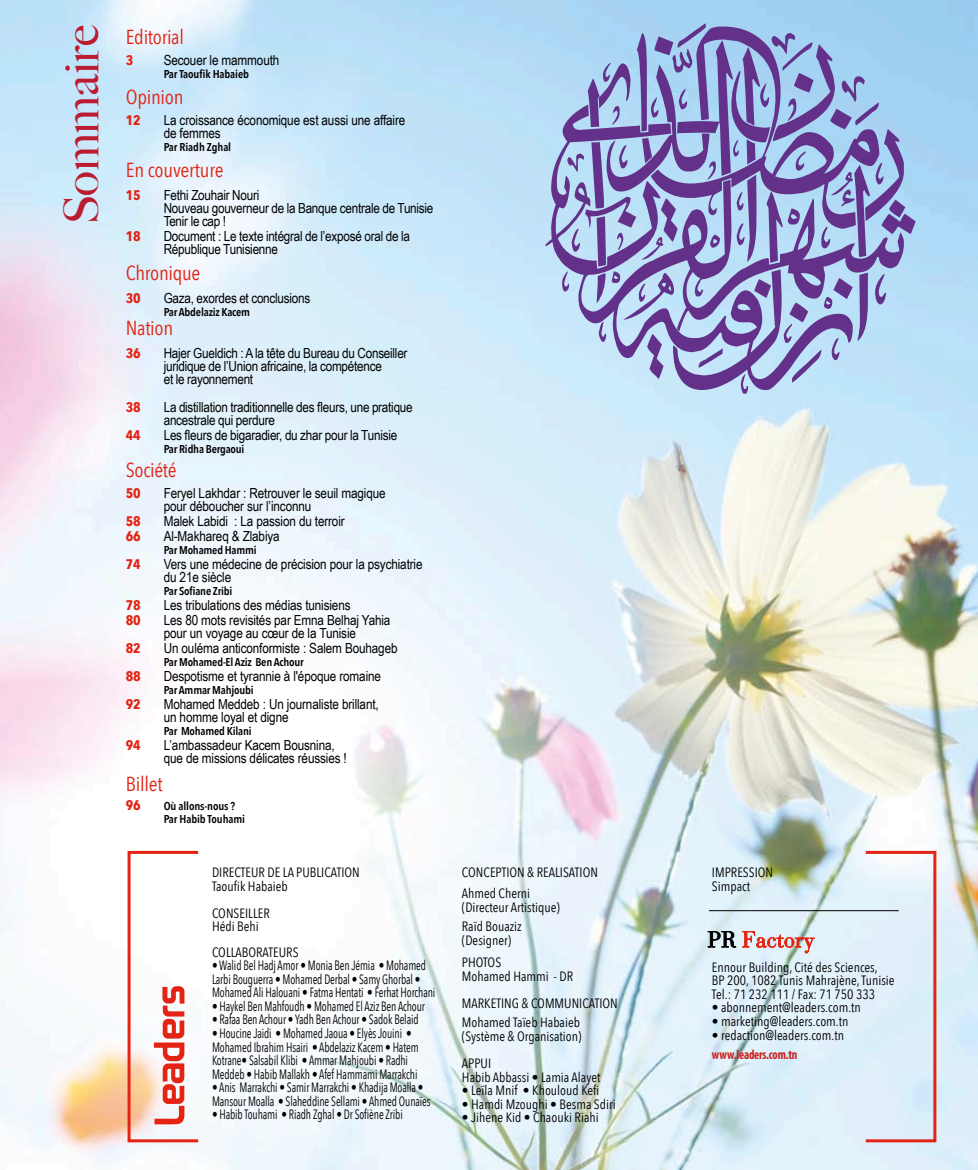
<style>
.page{position:relative;width:978px;height:1170px;background:#fff}
.page>*{position:absolute;margin:0;border:0;box-sizing:border-box;transform-origin:0 0}
.t1{font:500 48px "Big Caslon";letter-spacing:-.005em;color:#bb1c31}
.t2{font:20.25px "Avenir Next Condensed";letter-spacing:-.015em;color:#e32414}
.t3{font:13.95px "Arial Narrow";letter-spacing:-.01em;color:#000}
.t4{font:700 13.95px "Avenir Next Condensed";letter-spacing:-.01em;color:#e32414}
.t5{font:13.5px "Avenir Next Condensed";letter-spacing:-.01em;color:#000}
.t6{font:13.5px/13.5px "Avenir Next Condensed";letter-spacing:-.01em;color:#000;scale:.83 1}
.t7{font:700 condensed 13.5px "Myriad Pro";letter-spacing:-.015em;color:#cc1f19;scale:.9 1}
.t8{font:600 11.4px "Avenir Next Condensed";letter-spacing:-.015em;color:#000}
</style>
<div class="page">
<img style="left:0;top:0;width:978px;height:1169px">
<hr style="left:709px;top:910px;width:190px;height:1px;background:#000">
<svg style="left:708px;top:931px;width:28px;height:16px"></svg>
<svg style="left:742px;top:931px;width:72px;height:22px;background:#ddb3b3"></svg>
<svg style="left:154px;top:986px;width:30px;height:138px"></svg>
<div style="left:864px;top:850px;width:72px;height:292px;border:3px solid #e32414"></div>
<div style="left:128px;top:850px;width:72px;height:292px;border:3px solid #e32414"></div>
<svg style="left:545px;top:104px;width:17px;height:286px;background:#b7cdea"></svg>
<svg style="left:562px;top:23px;width:353px;height:370px;background:#9ba6d3"></svg>
<p class="t1" style="left:42px;top:224px;width:201px;rotate:-90deg">Sommaire</p>
<p class="t2" style="left:126px;top:20px;width:60px">Editorial</p>
<p class="t4" style="left:126px;top:52px;width:9px">3</p>
<p class="t3" style="left:164px;top:50px;width:117px">Secouer le mammouth</p>
<p class="t8" style="left:164px;top:64px;width:87px">Par Taoufik Habaieb</p>
<p class="t2" style="left:126px;top:80px;width:59px">Opinion</p>
<p class="t4" style="left:126px;top:112px;width:16px">12</p>
<p class="t3" style="left:164px;top:110px;width:243px">La croissance économique est aussi une affaire</p>
<p class="t3" style="left:164px;top:123px;width:58px">de femmes</p>
<p class="t8" style="left:164px;top:137px;width:69px">Par Riadh Zghal</p>
<p class="t2" style="left:126px;top:153px;width:99px">En couverture</p>
<p class="t4" style="left:126px;top:186px;width:16px">15</p>
<p class="t3" style="left:164px;top:185px;width:97px">Fethi Zouhair Nouri</p>
<p class="t3" style="left:164px;top:198px;width:271px">Nouveau gouverneur de la Banque centrale de Tunisie</p>
<p class="t3" style="left:164px;top:211px;width:64px">Tenir le cap !</p>
<p class="t4" style="left:126px;top:228px;width:16px">18</p>
<p class="t3" style="left:164px;top:226px;width:248px">Document : Le texte intégral de l’exposé oral de la</p>
<p class="t3" style="left:164px;top:239px;width:116px">République Tunisienne</p>
<p class="t2" style="left:126px;top:256px;width:76px">Chronique</p>
<p class="t4" style="left:126px;top:289px;width:16px">30</p>
<p class="t3" style="left:164px;top:288px;width:148px">Gaza, exordes et conclusions</p>
<p class="t8" style="left:164px;top:302px;width:88px">Par Abdelaziz Kacem</p>
<p class="t2" style="left:126px;top:311px;width:49px">Nation</p>
<p class="t4" style="left:126px;top:344px;width:16px">36</p>
<p class="t3" style="left:164px;top:343px;width:245px">Hajer Gueldich : A la tête du Bureau du Conseiller</p>
<p class="t3" style="left:164px;top:356px;width:220px">juridique de l’Union africaine, la compétence</p>
<p class="t3" style="left:164px;top:369px;width:91px">et le rayonnement</p>
<p class="t4" style="left:126px;top:398px;width:16px">38</p>
<p class="t3" style="left:164px;top:397px;width:251px">La distillation traditionnelle des fleurs, une pratique</p>
<p class="t3" style="left:164px;top:410px;width:113px">ancestrale qui perdure</p>
<p class="t4" style="left:126px;top:426px;width:16px">44</p>
<p class="t3" style="left:164px;top:425px;width:235px">Les fleurs de bigaradier, du zhar pour la Tunisie</p>
<p class="t8" style="left:164px;top:439px;width:82px">Par Ridha Bergaoui</p>
<p class="t2" style="left:126px;top:452px;width:52px">Société</p>
<p class="t4" style="left:126px;top:484px;width:16px">50</p>
<p class="t3" style="left:164px;top:482px;width:223px">Feryel Lakhdar : Retrouver le seuil magique</p>
<p class="t3" style="left:164px;top:495px;width:149px">pour déboucher sur l’inconnu</p>
<p class="t4" style="left:126px;top:512px;width:16px">58</p>
<p class="t3" style="left:164px;top:510px;width:183px">Malek Labidi : La passion du terroir</p>
<p class="t4" style="left:126px;top:527px;width:16px">66</p>
<p class="t3" style="left:164px;top:525px;width:118px">Al-Makhareq &amp; Zlabiya</p>
<p class="t8" style="left:164px;top:539px;width:95px">Par Mohamed Hammi</p>
<p class="t4" style="left:126px;top:555px;width:16px">74</p>
<p class="t3" style="left:164px;top:553px;width:260px">Vers une médecine de précision pour la psychiatrie</p>
<p class="t3" style="left:164px;top:566px;width:69px">du 21e siècle</p>
<p class="t8" style="left:164px;top:580px;width:70px">Par Sofiane Zribi</p>
<p class="t4" style="left:126px;top:596px;width:16px">78</p>
<p class="t3" style="left:164px;top:594px;width:188px">Les tribulations des médias tunisiens</p>
<p class="t4" style="left:126px;top:611px;width:16px">80</p>
<p class="t3" style="left:164px;top:609px;width:228px">Les 80 mots revisités par Emna Belhaj Yahia</p>
<p class="t3" style="left:164px;top:622px;width:194px">pour un voyage au cœur de la Tunisie</p>
<p class="t4" style="left:126px;top:639px;width:16px">82</p>
<p class="t3" style="left:164px;top:637px;width:235px">Un ouléma anticonformiste : Salem Bouhageb</p>
<p class="t8" style="left:164px;top:651px;width:142px">Par Mohamed-El Aziz Ben Achour</p>
<p class="t4" style="left:126px;top:667px;width:16px">88</p>
<p class="t3" style="left:164px;top:665px;width:219px">Despotisme et tyrannie à l'époque romaine</p>
<p class="t8" style="left:164px;top:680px;width:92px">Par Ammar Mahjoubi</p>
<p class="t4" style="left:126px;top:695px;width:16px">92</p>
<p class="t3" style="left:164px;top:693px;width:217px">Mohamed Meddeb : Un journaliste brillant,</p>
<p class="t3" style="left:164px;top:706px;width:126px">un homme loyal et digne</p>
<p class="t8" style="left:164px;top:721px;width:90px">Par Mohamed Kilani</p>
<p class="t4" style="left:126px;top:736px;width:16px">94</p>
<p class="t3" style="left:164px;top:734px;width:173px">L’ambassadeur Kacem Bousnina,</p>
<p class="t3" style="left:164px;top:747px;width:185px">que de missions délicates réussies !</p>
<p class="t2" style="left:126px;top:766px;width:38px">Billet</p>
<p class="t4" style="left:126px;top:796px;width:16px">96</p>
<p class="t8" style="left:164px;top:796px;width:73px">Où allons-nous ?</p>
<p class="t8" style="left:164px;top:809px;width:83px">Par Habib Touhami</p>
<p class="t5" style="left:212px;top:861px;width:149px">DIRECTEUR DE LA PUBLICATION</p>
<p class="t5" style="left:212px;top:874px;width:77px">Taoufik Habaieb</p>
<p class="t5" style="left:212px;top:901px;width:59px">CONSEILLER</p>
<p class="t5" style="left:212px;top:915px;width:48px">Hédi Behi</p>
<p class="t5" style="left:212px;top:940px;width:88px">COLLABORATEURS</p>
<p class="t6" style="left:212px;top:958px;width:271px">• Walid Bel Hadj Amor • Monia Ben Jémia • Mohamed<br>Larbi Bouguerra • Mohamed Derbal • Samy Ghorbal •<br>Mohamed Ali Halouani • Fatma Hentati • Ferhat Horchani</p>
<p class="t6" style="left:212px;top:998px;width:258px">• Haykel Ben Mahfoudh • Mohamed El Aziz Ben Achour</p>
<p class="t6" style="left:212px;top:1012px;width:250px">• Rafaa Ben Achour • Yadh Ben Achour • Sadok Belaid</p>
<p class="t6" style="left:212px;top:1025px;width:251px">• Houcine Jaidi • Mohamed Jaoua • Elyès Jouini • Mohamed Ibrahim Hsairi • Abdelaziz Kacem • Hatem Kotrane• Salsabil Klibi • Ammar Mahjoubi • Radhi Meddeb • Habib Mallakh • Afef Hammami Marrakchi</p>
<p class="t6" style="left:212px;top:1079px;width:265px">• Anis Marrakchi • Samir Marrakchi • Khadija Moalla •<br>Mansour Moalla • Slaheddine Sellami • Ahmed Ounaïes</p>
<p class="t6" style="left:212px;top:1106px;width:231px">• Habib Touhami • Riadh Zghal • Dr Sofiène Zribi</p>
<p class="t5" style="left:462px;top:861px;width:138px">CONCEPTION &amp; REALISATION</p>
<p class="t5" style="left:462px;top:882px;width:70px">Ahmed Cherni</p>
<p class="t5" style="left:462px;top:895px;width:99px">(Directeur Artistique)</p>
<p class="t5" style="left:462px;top:915px;width:61px">Raïd Bouaziz</p>
<p class="t5" style="left:462px;top:928px;width:51px">(Designer)</p>
<p class="t5" style="left:462px;top:951px;width:41px">PHOTOS</p>
<p class="t5" style="left:462px;top:964px;width:113px">Mohamed Hammi - DR</p>
<p class="t5" style="left:462px;top:991px;width:157px">MARKETING &amp; COMMUNICATION</p>
<p class="t5" style="left:462px;top:1011px;width:120px">Mohamed Taïeb Habaieb</p>
<p class="t5" style="left:462px;top:1024px;width:121px">(Système &amp; Organisation)</p>
<p class="t5" style="left:462px;top:1051px;width:31px">APPUI</p>
<p class="t5" style="left:462px;top:1065px;width:140px">Habib Abbassi • Lamia Alayet</p>
<p class="t5" style="left:462px;top:1078px;width:139px">• Leïla Mnif • Khouloud Kefi</p>
<p class="t5" style="left:462px;top:1092px;width:155px">• Hamdi Mzoughi • Besma Sdiri</p>
<p class="t5" style="left:462px;top:1105px;width:138px">• Jihene Kid • Chaouki Riahi</p>
<p class="t5" style="left:712px;top:861px;width:63px">IMPRESSION</p>
<p class="t5" style="left:712px;top:874px;width:40px">Simpact</p>
<p class="t5" style="left:712px;top:955px;width:167px">Ennour Building, Cité des Sciences,</p>
<p class="t5" style="left:712px;top:969px;width:184px">BP 200, 1082 Tunis Mahrajène, Tunisie</p>
<p class="t5" style="left:712px;top:982px;width:165px">Tel.: 71 232 111 / Fax: 71 750 333</p>
<p class="t5" style="left:712px;top:996px;width:151px">• abonnement@leaders.com.tn</p>
<p class="t5" style="left:712px;top:1009px;width:138px">• marketing@leaders.com.tn</p>
<p class="t5" style="left:712px;top:1023px;width:134px">• redaction@leaders.com.tn</p>
<p class="t7" style="left:712px;top:1045px;width:97px">www.leaders.com.tn</p>
</div>
